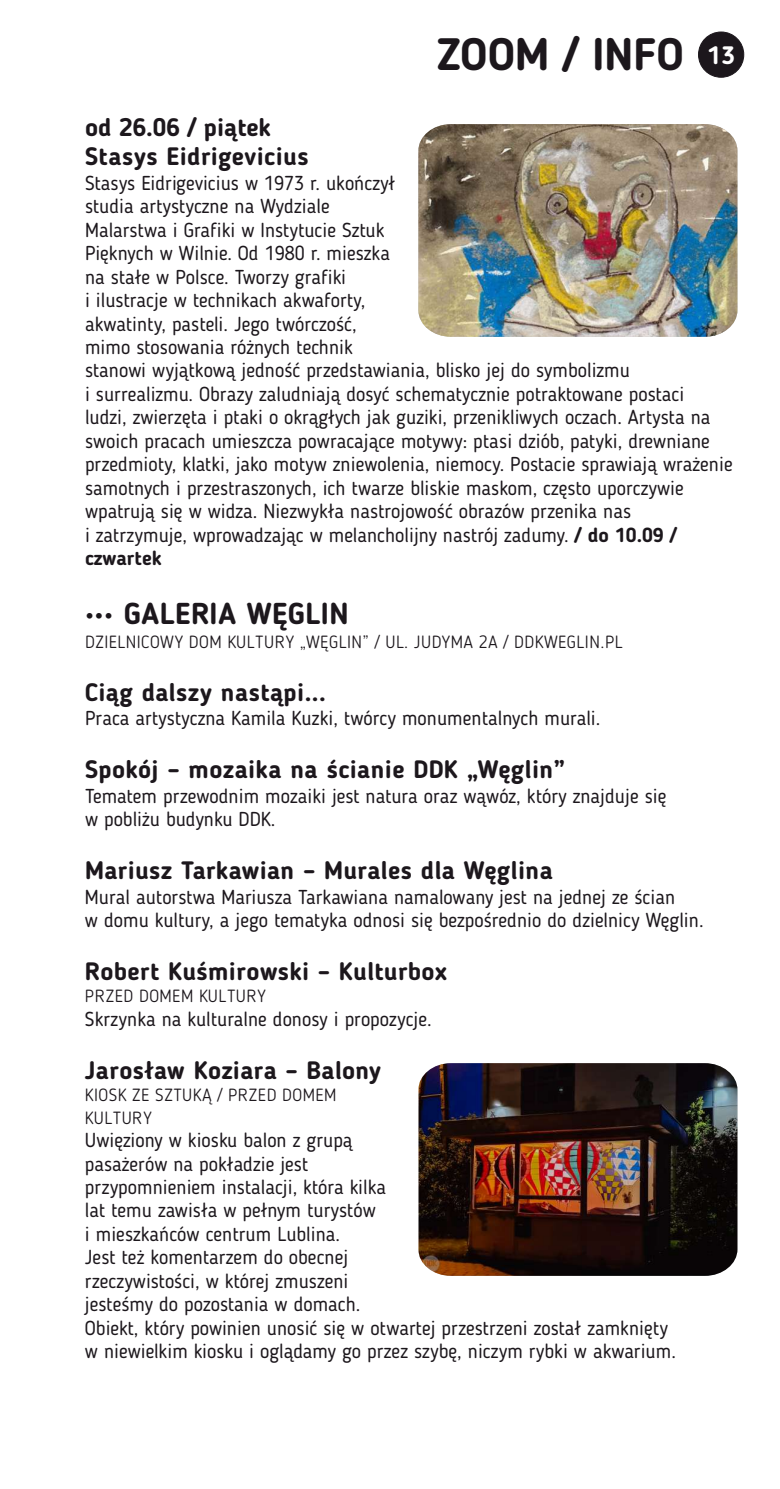
<style>
.page{position:relative;width:780px;height:1489px;background:#fff}
.page>*{position:absolute;margin:0;border:0;box-sizing:border-box;transform-origin:0 0}
.t1{font:700 45px "Blogger Sans";color:#1c171c}
.t2{font:700 30px "Blogger Sans";letter-spacing:.015em;color:#1c171c}
.t3{font:700 25px/29.5px "Blogger Sans";letter-spacing:.015em;color:#1c171c}
.t4{font:20px/23.5px "Blogger Sans";color:#1c171c}
.t5{font:300 17.5px/22.5px "Blogger Sans";letter-spacing:.03em;color:#1c171c}
.s1{font-weight:700}
</style>
<div class="page">
<div style="left:698px;top:32px;width:46px;height:45px;background:#1c171c;border:1px solid #1c171c;border-radius:50%"></div>
<img style="left:418px;top:124px;width:319px;height:213px">
<img style="left:418px;top:1063px;width:319px;height:212px">
<h1 class="t1" style="left:437px;top:36px;width:299px">ZOOM / INFO <sup>13</sup></h1>
<p class="t3" style="left:85px;top:115px;width:225px">od 26.06 / piątek<br>Stasys Eidrigevicius</p>
<p class="t4" style="left:85px;top:173px;width:649px">Stasys Eidrigevicius w 1973 r. ukończył<br>studia artystyczne na Wydziale<br>Malarstwa i Grafiki w Instytucie Sztuk<br>Pięknych w Wilnie. Od 1980 r. mieszka<br>na stałe w Polsce. Tworzy grafiki<br>i ilustracje w technikach akwaforty,<br>akwatinty, pasteli. Jego twórczość,<br>mimo stosowania różnych technik<br>stanowi wyjątkową jedność przedstawiania, blisko jej do symbolizmu<br>i surrealizmu. Obrazy zaludniają dosyć schematycznie potraktowane postaci<br>ludzi, zwierzęta i ptaki o okrągłych jak guziki, przenikliwych oczach. Artysta na swoich pracach umieszcza powracające motywy: ptasi dziób, patyki, drewniane przedmioty, klatki, jako motyw zniewolenia, niemocy. Postacie sprawiają wrażenie samotnych i przestraszonych, ich twarze bliskie maskom, często uporczywie wpatrują się w widza. Niezwykła nastrojowość obrazów przenika nas<br>i zatrzymuje, wprowadzając w melancholijny nastrój zadumy. <span class="s1">/ do 10.09 / czwartek</span></p>
<h2 class="t2" style="left:85px;top:601px;width:265px">••• GALERIA WĘGLIN</h2>
<p class="t5" style="left:85px;top:631px;width:539px">DZIELNICOWY DOM KULTURY „WĘGLIN” / UL. JUDYMA 2A / DDKWEGLIN.PL</p>
<p class="t3" style="left:85px;top:679px;width:242px">Ciąg dalszy nastąpi...</p>
<p class="t4" style="left:85px;top:708px;width:517px">Praca artystyczna Kamila Kuzki, twórcy monumentalnych murali.</p>
<p class="t3" style="left:85px;top:756px;width:482px">Spokój – mozaika na ścianie DDK „Węglin”</p>
<p class="t4" style="left:85px;top:785px;width:583px">Tematem przewodnim mozaiki jest natura oraz wąwóz, który znajduje się w pobliżu budynku DDK.</p>
<p class="t3" style="left:85px;top:857px;width:469px">Mariusz Tarkawian – Murales dla Węglina</p>
<p class="t4" style="left:85px;top:886px;width:620px">Mural autorstwa Mariusza Tarkawiana namalowany jest na jednej ze ścian<br>w domu kultury, a jego tematyka odnosi się bezpośrednio do dzielnicy Węglin.</p>
<p class="t3" style="left:85px;top:958px;width:363px">Robert Kuśmirowski – Kulturbox</p>
<p class="t5" style="left:85px;top:986px;width:182px">PRZED DOMEM KULTURY</p>
<p class="t4" style="left:85px;top:1008px;width:348px">Skrzynka na kulturalne donosy i propozycje.</p>
<p class="t3" style="left:85px;top:1057px;width:298px">Jarosław Koziara – Balony</p>
<p class="t5" style="left:85px;top:1085px;width:253px">KIOSK ZE SZTUKĄ / PRZED DOMEM<br>KULTURY</p>
<p class="t4" style="left:85px;top:1130px;width:592px">Uwięziony w kiosku balon z grupą<br>pasażerów na pokładzie jest<br>przypomnieniem instalacji, która kilka<br>lat temu zawisła w pełnym turystów<br>i mieszkańców centrum Lublina.<br>Jest też komentarzem do obecnej<br>rzeczywistości, w której zmuszeni<br>jesteśmy do pozostania w domach.<br>Obiekt, który powinien unosić się w otwartej przestrzeni został zamknięty w niewielkim kiosku i oglądamy go przez szybę, niczym rybki w akwarium.</p>
</div>
